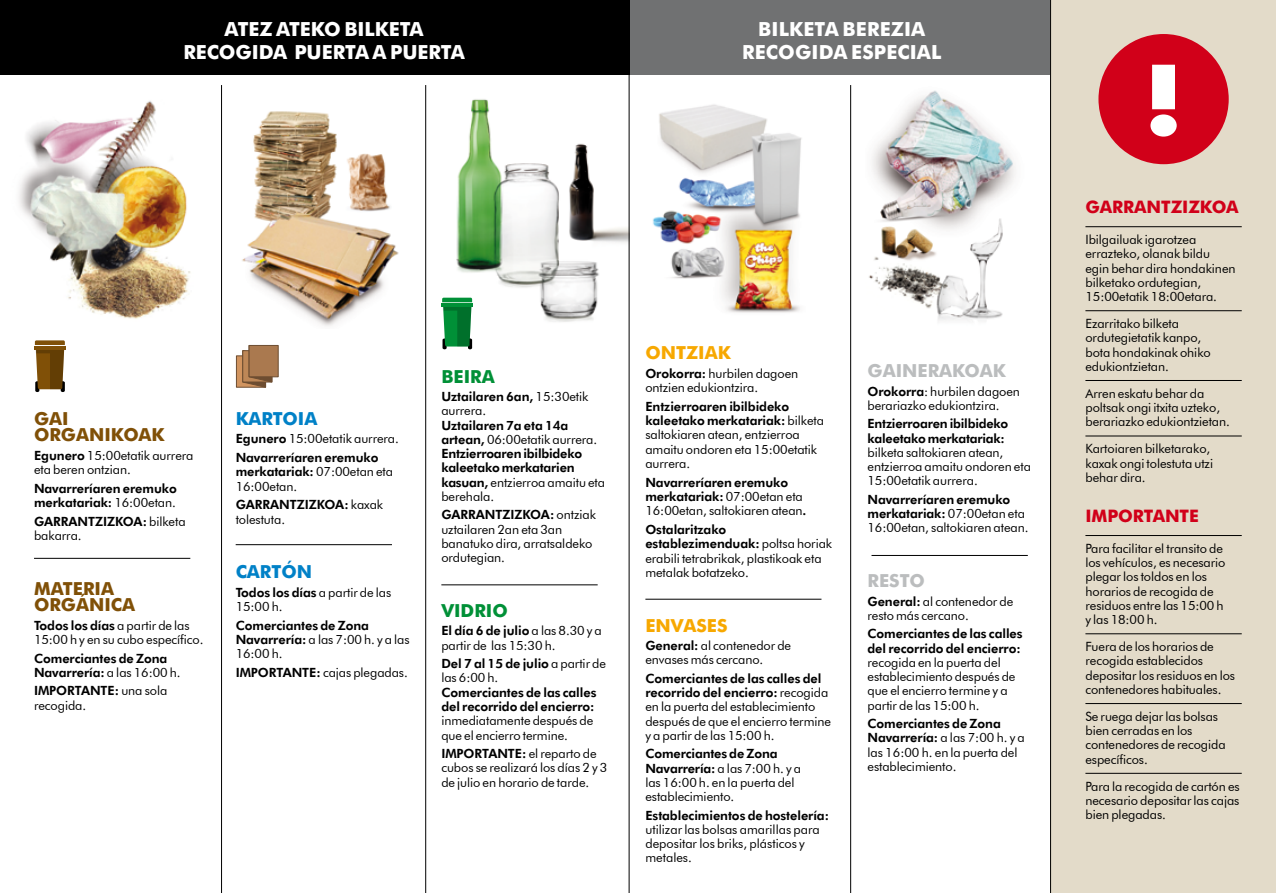
<style>
.page{position:relative;width:1276px;height:893px;background:#fff}
.page>*{position:absolute;margin:0;border:0;box-sizing:border-box;transform-origin:0 0}
.t1{font:700 19.5px/22.5px "Futura BT";letter-spacing:-.005em;color:#fff}
.t2{font:700 18px/16.5px "Futura BT";color:#805007}
.t3{font:700 18px "Futura BT";color:#bbbdbe}
.t4{font:700 18px "Futura BT";color:#f7a800}
.t5{font:700 18px "Futura BT";color:#0081c7}
.t6{font:700 18px "Futura BT";color:#009037}
.t7{font:700 17.25px "Futura BT";letter-spacing:-.005em;color:#d10019}
.t8{font:12.75px/14.2px "Futura BT";letter-spacing:-.005em;color:#000}
.t9{font:800 12.75px/14.2px "Futura BT";letter-spacing:-.005em;color:#000}
.s1{font-weight:800}
.s2{font-weight:400}
</style>
<div class="page">
<img style="left:652px;top:104px;width:150px;height:209px">
<img style="left:863px;top:74px;width:169px;height:247px">
<img style="left:436px;top:74px;width:193px;height:273px">
<img style="left:235px;top:74px;width:166px;height:252px">
<img style="left:19px;top:101px;width:172px;height:218px">
<hr style="left:425px;top:85px;width:1px;height:808px;background:#000">
<hr style="left:221px;top:85px;width:1px;height:808px;background:#000">
<hr style="left:850px;top:85px;width:1px;height:808px;background:#000">
<div style="left:629px;top:0;width:421px;height:74px;background:#707172"></div>
<div style="left:0;top:0;width:629px;height:74px;background:#000"></div>
<div style="left:1050px;top:0;width:226px;height:893px;background:#e3dbc9"></div>
<hr style="left:1085px;top:226px;width:156px;height:1px;background:#000">
<hr style="left:1085px;top:310px;width:156px;height:1px;background:#000">
<hr style="left:1085px;top:380px;width:156px;height:1px;background:#000">
<hr style="left:1085px;top:436px;width:156px;height:1px;background:#000">
<hr style="left:1085px;top:535px;width:156px;height:1px;background:#000">
<hr style="left:1085px;top:633px;width:156px;height:1px;background:#000">
<hr style="left:1085px;top:703px;width:156px;height:1px;background:#000">
<hr style="left:1085px;top:773px;width:156px;height:1px;background:#000">
<hr style="left:629px;top:0;width:1px;height:893px;background:#000">
<hr style="left:1050px;top:0;width:1px;height:893px;background:#000">
<div style="left:1098px;top:34px;width:130px;height:130px;background:#d10019;border-radius:50%"></div>
<svg style="left:1150px;top:65px;width:26px;height:72px"></svg>
<div style="left:236px;top:355px;width:30px;height:33px;background:#d1945f;border:1px solid #6d4d31"></div>
<svg style="left:242px;top:345px;width:31px;height:43px"></svg>
<div style="left:249px;top:345px;width:30px;height:32px;background:#aa794f;border:1px solid #6d4d31"></div>
<svg style="left:35px;top:340px;width:30px;height:49px"></svg>
<hr style="left:34px;top:346px;width:32px;height:4px;background:#805007">
<div style="left:442px;top:338px;width:5px;height:11px;background:#000;border-radius:2px"></div>
<hr style="left:468px;top:338px;width:4px;height:11px;background:#000;border-radius:2px">
<svg style="left:442px;top:298px;width:30px;height:49px"></svg>
<hr style="left:441px;top:303px;width:32px;height:4px;background:#009037">
<hr style="left:34px;top:558px;width:156px;height:1px;background:#000">
<hr style="left:236px;top:544px;width:156px;height:1px;background:#000">
<hr style="left:441px;top:584px;width:156px;height:1px;background:#000">
<hr style="left:871px;top:555px;width:157px;height:1px;background:#000">
<hr style="left:645px;top:599px;width:176px;height:1px;background:#000">
<h1 class="t1" style="left:224px;top:18px;width:201px">ATEZ ATEKO BILKETA</h1>
<h1 class="t1" style="left:183px;top:41px;width:27px">RECOGIDA</h1>
<h1 class="t1" style="left:294px;top:41px;width:14px">PUERTA</h1>
<h1 class="t1" style="left:372px;top:41px;width:31px">A PUERTA</h1>
<h1 class="t1" style="left:742px;top:18px;width:185px;text-indent:16px">BILKETA BEREZIA<br>RECOGIDA</h1>
<h1 class="t1" style="left:851px;top:41px;width:13px">ESPECIAL</h1>
<h2 class="t2" style="left:34px;top:410px;width:26px">GAI<br>ORGANIKOAK</h2>
<p class="t8" style="left:34px;top:448px;width:161px"><span class="s1">Egunero</span> 15:00etatik aurrera eta beren ontzian.</p>
<p class="t9" style="left:34px;top:481px;width:144px">Navarreríaren eremuko merkatariak: <span class="s2">16:00etan.</span></p>
<p class="t8" style="left:34px;top:514px;width:153px"><span class="s1">GARRANTZIZKOA:</span> bilketa bakarra.</p>
<h2 class="t2" style="left:34px;top:580px;width:15px">MATERIA<br>ORG</h2>
<h2 class="t2" style="left:76px;top:596px;width:26px">ÁNICA</h2>
<p class="t8" style="left:34px;top:618px;width:171px"><span class="s1">Todos los días</span> a partir de las<br>15:00 h y en su cubo específico.</p>
<p class="t9" style="left:34px;top:651px;width:148px">Comerciantes de Zona<br>Navarrería: <span class="s2">a las 16:00 h.</span></p>
<p class="t8" style="left:34px;top:683px;width:135px"><span class="s1">IMPORTANTE:</span> una sola recogida.</p>
<h2 class="t5" style="left:236px;top:407px;width:26px">KARTOIA</h2>
<p class="t9" style="left:236px;top:429px;width:165px;line-height:18.5px">Egunero <span class="s2">15:00etatik aurrera.<br></span>Navarreríaren eremuko</p>
<p class="t8" style="left:236px;top:464px;width:159px"><span class="s1">merkatariak:</span> 07:00etan eta<br>16:00etan.</p>
<p class="t8" style="left:236px;top:497px;width:149px"><span class="s1">GARRANTZIZKOA:</span> kaxak tolestuta.</p>
<h2 class="t5" style="left:236px;top:561px;width:13px">CART</h2>
<h2 class="t5" style="left:281px;top:561px;width:29px">ÓN</h2>
<p class="t8" style="left:236px;top:585px;width:157px"><span class="s1">Todos los días</span> a partir de las<br>15:00 h.</p>
<p class="t9" style="left:236px;top:618px;width:175px">Comerciantes de Zona<br>Navarrería: <span class="s2">a las 7:00 h. y a las<br>16:00 h.</span></p>
<p class="t8" style="left:236px;top:665px;width:174px"><span class="s1">IMPORTANTE:</span> cajas plegadas.</p>
<h2 class="t6" style="left:441px;top:365px;width:24px">BEIRA</h2>
<p class="t8" style="left:441px;top:389px;width:149px"><span class="s1">Uztailaren 6an,</span> 15:30etik aurrera.</p>
<p class="t9" style="left:441px;top:418px;width:165px">Uztailaren 7a eta 14a artean, <span class="s2">06:00etatik aurrera.<br></span>Entzierroaren ibilbideko kaleetako merkatarien kasuan, <span class="s2">entzierroa amaitu eta berehala.</span></p>
<p class="t8" style="left:441px;top:508px;width:156px"><span class="s1">GARRANTZIZKOA:</span> ontziak uztailaren 2an eta 3an banatuko dira, arratsaldeko ordutegian.</p>
<h2 class="t6" style="left:441px;top:600px;width:12px">VIDRIO</h2>
<p class="t8" style="left:441px;top:624px;width:162px"><span class="s1">El día 6 de julio</span> a las 8.30 y a partir de las 15:30 h.</p>
<p class="t8" style="left:441px;top:656px;width:166px"><span class="s1">Del 7 al 15 de julio</span> a partir de las 6:00 h.</p>
<p class="t9" style="left:441px;top:685px;width:157px">Comerciantes de las calles del recorrido del encierro:</p>
<p class="t8" style="left:441px;top:713px;width:153px">inmediatamente después de que el encierro termine.</p>
<p class="t8" style="left:441px;top:746px;width:167px"><span class="s1">IMPORTANTE:</span> el reparto de cubos se realizará los días 2 y 3 de julio en horario de tarde.</p>
<h2 class="t4" style="left:645px;top:342px;width:87px">ONTZIAK</h2>
<p class="t8" style="left:645px;top:366px;width:154px"><span class="s1">Orokorra:</span> hurbilen dagoen ontzien edukiontzira.</p>
<p class="t8" style="left:645px;top:399px;width:180px"><span class="s1">Entzierroaren ibilbideko kaleetako merkatariak:</span> bilketa saltokiaren atean, entzierroa amaitu ondoren eta 15:00etatik aurrera.</p>
<p class="t8" style="left:645px;top:475px;width:163px"><span class="s1">Navarreríaren eremuko merkatariak:</span> 07:00etan eta<br>16:00etan, saltokiaren atean<span class="s1">.</span></p>
<p class="t8" style="left:645px;top:522px;width:188px"><span class="s1">Ostalaritzako establezimenduak:</span> poltsa horiak erabili tetrabrikak, plastikoak eta metalak botatzeko.</p>
<h2 class="t4" style="left:645px;top:614px;width:84px">ENVASES</h2>
<p class="t8" style="left:645px;top:638px;width:147px"><span class="s1">General:</span> al contenedor de envases más cercano.</p>
<p class="t8" style="left:645px;top:671px;width:187px"><span class="s1">Comerciantes de las calles del recorrido del encierro:</span> recogida en la puerta del establecimiento después de que el encierro termine y a partir de las 15:00 h.</p>
<p class="t8" style="left:645px;top:747px;width:157px"><span class="s1">Comerciantes de Zona<br>Navarrería:</span> a las 7:00 h. y a las 16:00 h. en la puerta del establecimiento.</p>
<p class="t9" style="left:645px;top:808px;width:185px">Establecimientos de hostelería:</p>
<p class="t8" style="left:645px;top:822px;width:176px">utilizar las bolsas amarillas para depositar los briks, plásticos y metales.</p>
<h2 class="t3" style="left:867px;top:360px;width:14px">GAINERAKOAK</h2>
<p class="t8" style="left:867px;top:384px;width:154px"><span class="s1">Orokorra</span>: hurbilen dagoen berariazko edukiontzira.</p>
<p class="t9" style="left:867px;top:417px;width:142px">Entzierroaren ibilbideko kaleetako merkatariak:</p>
<p class="t8" style="left:867px;top:445px;width:165px">bilketa saltokiaren atean, entzierroa amaitu ondoren eta<br>15:00etatik aurrera.</p>
<p class="t8" style="left:867px;top:492px;width:162px"><span class="s1">Navarreríaren eremuko merkatariak:</span> 07:00etan eta<br>16:00etan, saltokiaren atean.</p>
<h2 class="t3" style="left:867px;top:570px;width:59px">RESTO</h2>
<p class="t8" style="left:867px;top:594px;width:147px"><span class="s1">General:</span> al contenedor de resto más cercano.</p>
<p class="t9" style="left:867px;top:627px;width:157px">Comerciantes de las calles del recorrido del encierro:</p>
<p class="t8" style="left:867px;top:655px;width:149px">recogida en la puerta del establecimiento después de que el encierro termine y a partir de las 15:00 h.</p>
<p class="t8" style="left:867px;top:716px;width:159px"><span class="s1">Comerciantes de Zona<br>Navarrería:</span> a las 7:00 h. y a las 16:00 h. en la puerta del establecimiento.</p>
<h3 class="t7" style="left:1085px;top:196px;width:155px">GARRANTZIZKOA</h3>
<p class="t8" style="left:1085px;top:232px;width:152px">Ibilgailuak igarotzea errazteko, olanak bildu egin behar dira hondakinen bilketako ordutegian,<br>15:00etatik 18:00etara.</p>
<p class="t8" style="left:1085px;top:316px;width:127px">Ezarritako bilketa ordutegietatik kanpo, bota hondakinak ohiko edukiontzietan.</p>
<p class="t8" style="left:1085px;top:386px;width:146px">Arren eskatu behar da poltsak ongi itxita uzteko, berariazko edukiontzietan.</p>
<p class="t8" style="left:1085px;top:442px;width:129px">Kartoiaren bilketarako, kaxak ongi tolestuta utzi behar dira.</p>
<h3 class="t7" style="left:1085px;top:505px;width:115px">IMPORTANTE</h3>
<p class="t8" style="left:1085px;top:541px;width:142px">Para facilitar el transito de los vehículos, es necesario plegar los toldos en los horarios de recogida de residuos entre las 15:00 h y las 18:00 h.</p>
<p class="t8" style="left:1085px;top:639px;width:151px">Fuera de los horarios de recogida establecidos depositar los residuos en los contenedores habituales.</p>
<p class="t8" style="left:1085px;top:709px;width:142px">Se ruega dejar las bolsas bien cerradas en los contenedores de recogida específicos.</p>
<p class="t8" style="left:1085px;top:779px;width:156px;text-align:justify">Para la recogida de cartón es necesario depositar las cajas bien plegadas.</p>
</div>
